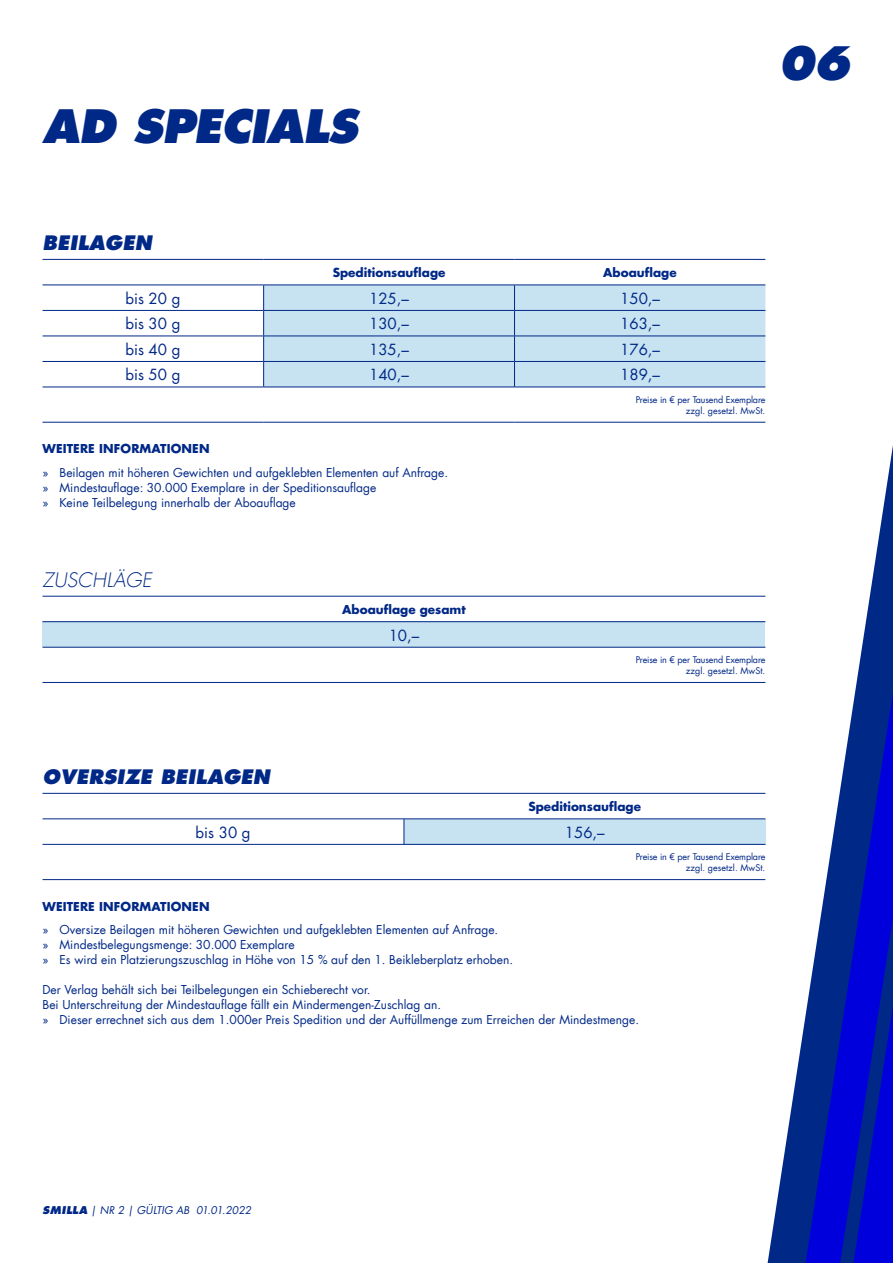
<style>
.page{position:relative;width:893px;height:1263px;background:#fff}
.page>*{position:absolute;margin:0;border:0;box-sizing:border-box;transform-origin:0 0}
.t1{font:italic 800 45px "Futura Com";letter-spacing:-.02em;color:#002887}
.t2{font:italic 800 19.5px "Futura Com";letter-spacing:.01em;color:#002887}
.t3{font:italic 300 19.5px "Futura Com";letter-spacing:.01em;color:#002887}
.t4{font:15px "Futura Com";color:#002887}
.t5{font:12px/15px "Futura Com";color:#002887}
.t6{font:700 12px "Futura Com";color:#002887}
.t7{font:italic 10.5px "Futura Com";letter-spacing:.005em;color:#002887}
.t8{font:9px/10.8px "Futura Com";letter-spacing:-.015em;color:#002887;text-align:right}
.s1{font-weight:800}
</style>
<div class="page">
<svg style="left:768px;top:445px;width:125px;height:818px"></svg>
<svg style="left:806px;top:692px;width:87px;height:571px"></svg>
<div style="left:264px;top:286px;width:501px;height:101px;background:#c7e2f1"></div>
<hr style="left:43px;top:259px;width:221px;height:1px;background:#002887">
<hr style="left:264px;top:259px;width:250px;height:1px;background:#002887">
<hr style="left:514px;top:259px;width:251px;height:1px;background:#002887">
<hr style="left:43px;top:285px;width:221px;height:1px;background:#002887">
<hr style="left:264px;top:285px;width:250px;height:1px;background:#002887">
<hr style="left:514px;top:285px;width:251px;height:1px;background:#002887">
<hr style="left:43px;top:310px;width:221px;height:1px;background:#002887">
<hr style="left:264px;top:310px;width:250px;height:1px;background:#002887">
<hr style="left:514px;top:310px;width:251px;height:1px;background:#002887">
<hr style="left:43px;top:336px;width:221px;height:1px;background:#002887">
<hr style="left:264px;top:336px;width:250px;height:1px;background:#002887">
<hr style="left:514px;top:336px;width:251px;height:1px;background:#002887">
<hr style="left:43px;top:361px;width:221px;height:1px;background:#002887">
<hr style="left:264px;top:361px;width:250px;height:1px;background:#002887">
<hr style="left:514px;top:361px;width:251px;height:1px;background:#002887">
<hr style="left:43px;top:387px;width:221px;height:1px;background:#002887">
<hr style="left:264px;top:387px;width:250px;height:1px;background:#002887">
<hr style="left:514px;top:387px;width:251px;height:1px;background:#002887">
<svg style="left:263px;top:285px;width:1px;height:102px"></svg>
<svg style="left:514px;top:285px;width:1px;height:102px"></svg>
<hr style="left:43px;top:422px;width:221px;height:1px;background:#002887">
<hr style="left:264px;top:422px;width:250px;height:1px;background:#002887">
<hr style="left:514px;top:422px;width:251px;height:1px;background:#002887">
<div style="left:404px;top:819px;width:361px;height:25px;background:#c7e2f1"></div>
<hr style="left:43px;top:793px;width:361px;height:1px;background:#002887">
<hr style="left:404px;top:793px;width:361px;height:1px;background:#002887">
<hr style="left:43px;top:819px;width:361px;height:1px;background:#002887">
<hr style="left:404px;top:819px;width:361px;height:1px;background:#002887">
<hr style="left:43px;top:844px;width:361px;height:1px;background:#002887">
<hr style="left:404px;top:844px;width:361px;height:1px;background:#002887">
<svg style="left:404px;top:819px;width:1px;height:25px"></svg>
<hr style="left:43px;top:879px;width:361px;height:1px;background:#002887">
<hr style="left:404px;top:879px;width:361px;height:1px;background:#002887">
<div style="left:43px;top:622px;width:722px;height:25px;background:#c7e2f1"></div>
<hr style="left:43px;top:596px;width:722px;height:1px;background:#002887">
<hr style="left:43px;top:621px;width:722px;height:1px;background:#002887">
<hr style="left:43px;top:647px;width:722px;height:1px;background:#002887">
<hr style="left:43px;top:682px;width:722px;height:1px;background:#002887">
<h1 class="t1" style="left:43px;top:96px;width:317px">AD SPECIALS</h1>
<h1 class="t1" style="left:778px;top:32px;width:74px">06</h1>
<h2 class="t2" style="left:43px;top:229px;width:111px">BEILAGEN</h2>
<p class="t6" style="left:333px;top:263px;width:114px">Speditions-auflage</p>
<p class="t6" style="left:603px;top:263px;width:75px">Aboauflage</p>
<p class="t4" style="left:125px;top:288px;width:56px">bis 20 g</p>
<p class="t4" style="left:369px;top:288px;width:41px">125,–</p>
<p class="t4" style="left:620px;top:288px;width:41px">150,–</p>
<p class="t4" style="left:125px;top:314px;width:56px">bis 30 g</p>
<p class="t4" style="left:369px;top:314px;width:41px">130,–</p>
<p class="t4" style="left:620px;top:314px;width:41px">163,–</p>
<p class="t4" style="left:125px;top:339px;width:56px">bis 40 g</p>
<p class="t4" style="left:369px;top:339px;width:41px">135,–</p>
<p class="t4" style="left:620px;top:339px;width:41px">176,–</p>
<p class="t4" style="left:125px;top:365px;width:56px">bis 50 g</p>
<p class="t4" style="left:369px;top:365px;width:41px">140,–</p>
<p class="t4" style="left:620px;top:365px;width:41px">189,–</p>
<p class="t8" style="left:636px;top:394px;width:131px">Preise in € per Tausend Exemplare zzgl. gesetzl. MwSt.</p>
<p class="t6" style="left:43px;top:440px;width:169px">WEITERE INFORMATIONEN</p>
<p class="t5" style="left:43px;top:465px;width:407px">» Beilagen mit höheren Gewichten und aufgeklebten Elementen auf Anfrage. » Mindestauflage: 30.000 Exemplare in der Speditionsauflage<br>» Keine Teilbelegung innerhalb der Aboauflage</p>
<h2 class="t3" style="left:43px;top:567px;width:111px">ZUSCHLÄGE</h2>
<p class="t6" style="left:342px;top:600px;width:125px">Abo-auflage gesamt</p>
<p class="t4" style="left:389px;top:625px;width:32px">10,–</p>
<p class="t8" style="left:636px;top:654px;width:131px">Preise in € per Tausend Exemplare zzgl. gesetzl. MwSt.</p>
<h2 class="t2" style="left:43px;top:763px;width:229px">OVERSIZE BEILAGEN</h2>
<p class="t6" style="left:528px;top:797px;width:114px">Speditions-auflage</p>
<p class="t4" style="left:196px;top:822px;width:56px">bis 30 g</p>
<p class="t4" style="left:565px;top:822px;width:41px">156,–</p>
<p class="t8" style="left:636px;top:851px;width:131px">Preise in € per Tausend Exemplare zzgl. gesetzl. MwSt.</p>
<p class="t6" style="left:43px;top:897px;width:169px">WEITERE INFORMATIONEN</p>
<p class="t5" style="left:43px;top:922px;width:472px">» Oversize Beilagen mit höheren Gewichten und aufgeklebten Elementen auf Anfrage.<br>» Mindestbelegungsmenge: 30.000 Exemplare<br>» Es wird ein Platzierungszuschlag in Höhe von 15 % auf den 1. Beikleberplatz erhoben.</p>
<p class="t5" style="left:43px;top:982px;width:598px">Der Verlag behält sich bei Teilbelegungen ein Schieberecht vor.<br>Bei Unterschreitung der Mindestauflage fällt ein Mindermengen-Zuschlag an.<br>» Dieser errechnet sich aus dem 1.000er Preis Spedition und der Auffüllmenge zum Erreichen der Mindestmenge.</p>
<p class="t7" style="left:43px;top:1203px;width:210px"><span class="s1">SMILLA</span> | NR 2 | GÜLTIG AB 01.01.2022</p>
</div>
